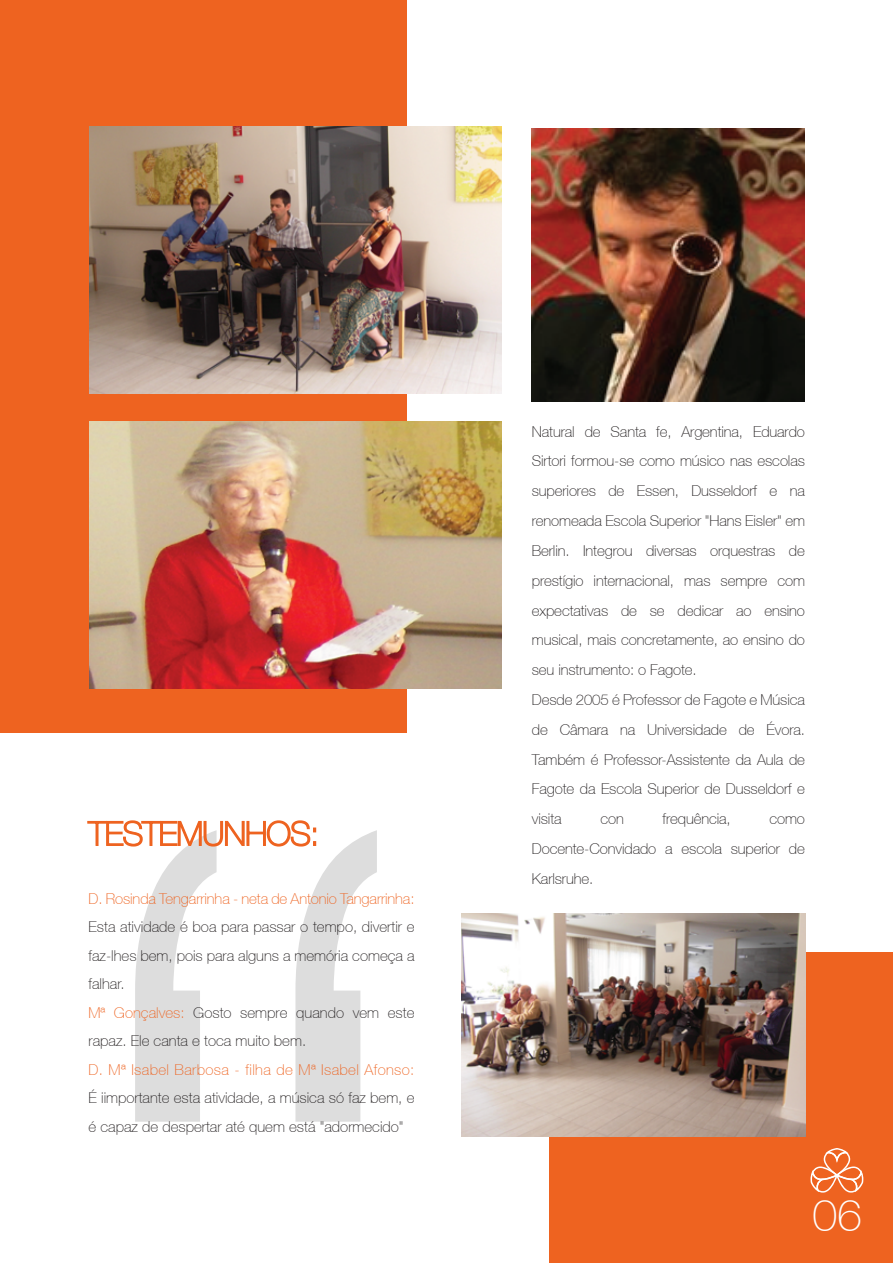
<style>
.page{position:relative;width:893px;height:1263px;background:#fff}
.page>*{position:absolute;margin:0;border:0;box-sizing:border-box;transform-origin:0 0}
.t1{font:100 44.85px "Helvetica 35";color:#fff}
.t2{font:100 15px/29.8px "Helvetica 35";letter-spacing:-.005em;color:#231f20}
.t3{font:100 15px "Helvetica 35";letter-spacing:-.005em;color:#ee6320}
.t4{font:100 15px "Helvetica 35";letter-spacing:.025em;color:#ee6320}
.s1{color:#ee6320}
</style>
<div class="page">
<div style="left:550px;top:952px;width:343px;height:311px;background:#ee6320"></div>
<svg style="left:135px;top:830px;width:242px;height:292px"></svg>
<div style="left:0;top:0;width:407px;height:733px;background:#ee6320"></div>
<svg style="left:810px;top:1148px;width:53px;height:44px"></svg>
<svg style="left:87px;top:820px;width:229px;height:31px"></svg>
<img style="left:532px;top:128px;width:273px;height:274px">
<img style="left:90px;top:127px;width:412px;height:267px">
<img style="left:462px;top:914px;width:343px;height:222px">
<img style="left:90px;top:422px;width:412px;height:267px">
<p class="t3" style="left:88px;top:890px;width:328px">D. Rosinda Tengarrinha - neta de Antonio Tangarrinha:</p>
<p class="t2" style="left:88px;top:912px;width:328px;line-height:28.5px">Esta atividade é boa para passar o tempo, divertir e faz-lhes bem, pois para alguns a memória começa a falhar.<br><span class="s1">Mª Gonçalves:</span> Gosto sempre quando vem este rapaz. Ele canta e toca muito bem.</p>
<p class="t4" style="left:88px;top:1061px;width:327px">D. Mª Isabel Barbosa - filha de Mª Isabel Afonso:</p>
<p class="t2" style="left:88px;top:1083px;width:328px;line-height:28.5px">É iimportante esta atividade, a música só faz bem, e é capaz de despertar até quem está "adormecido"</p>
<p class="t2" style="left:532px;top:416px;width:275px">Natural de Santa fe, Argentina, Eduardo Sirtori formou-se como músico nas escolas superiores de Essen, Dusseldorf e na renomeada Escola Superior "Hans Eisler" em Berlin. Integrou diversas orquestras de prestígio internacional, mas sempre com expectativas de se dedicar ao ensino musical, mais concretamente, ao ensino do seu instrumento: o Fagote.<br>Desde 2005 é Professor de Fagote e Música de Câmara na Universidade de Évora.<br>Também é Professor-Assistente da Aula de Fagote da Escola Superior de Dusseldorf e visita</p>
<p class="t2" style="left:600px;top:804px;width:25px">con</p>
<p class="t2" style="left:662px;top:804px;width:70px">frequência,</p>
<p class="t2" style="left:532px;top:804px;width:275px;text-align:justify;text-indent:238px">como Docente-Convidado a escola superior de Karlsruhe.</p>
<h1 class="t1" style="left:812px;top:1190px;width:51px">06</h1>
</div>
